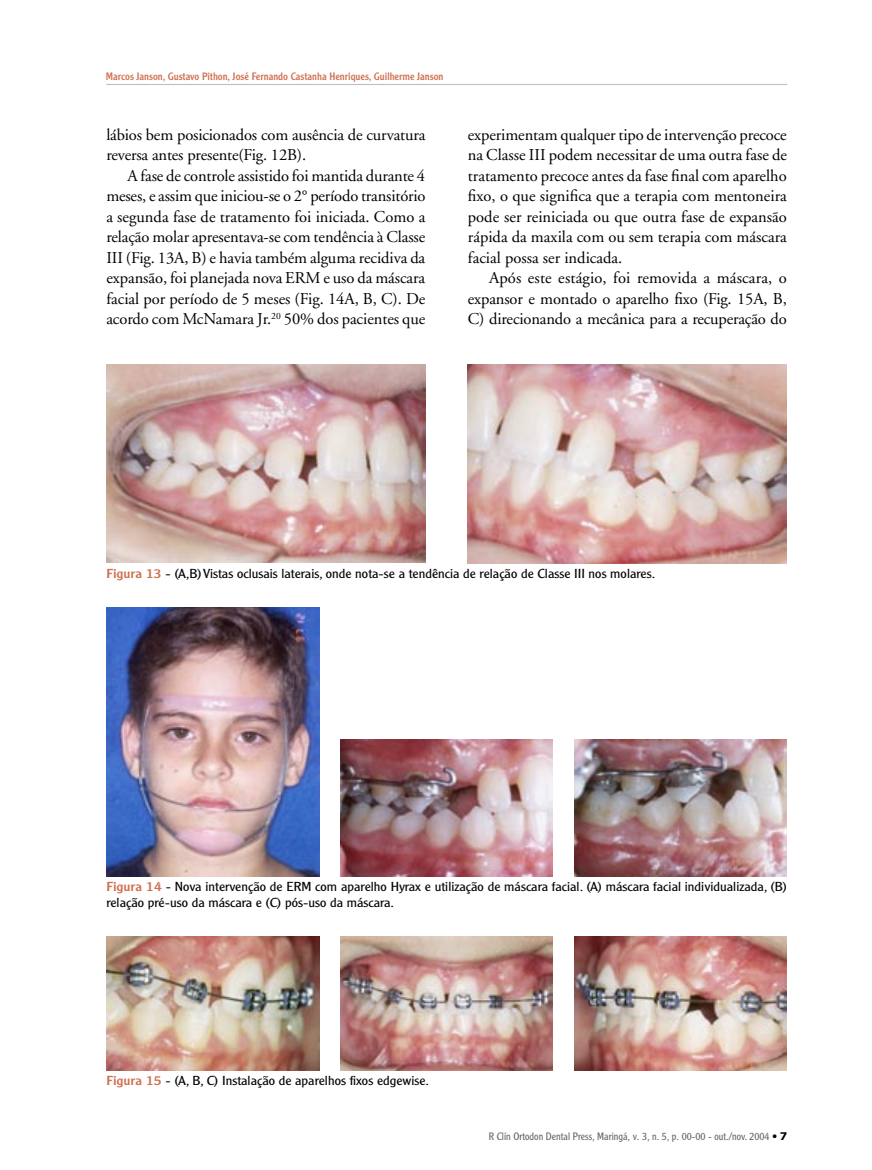
<style>
.page{position:relative;width:872px;height:1170px;background:#fff}
.page>*{position:absolute;margin:0;border:0;box-sizing:border-box;transform-origin:0 0}
.t1{font:16.5px/20.5px "Adobe Garamond";letter-spacing:-.01em;color:#000;text-align:justify}
._015_-_FIGURAs{font:300 12.75px/15.3px "Clearface Gothic LH";color:#000;scale:1.17 1}
.t2{font:10.5px "Clearface Gothic LH";color:#d07050}
.t3{font:300 10.5px "Clearface Gothic LH";color:#636363}
.s1{font-weight:400;color:#d07050}
.s2{color:#000}
.s3{font-family:"Verdana";font-weight:700;color:#000}
</style>
<div class="page">
<hr style="left:106px;top:84px;width:681px;height:1px;background:#c0c0c0">
<img style="left:468px;top:364px;width:319px;height:199px">
<img style="left:106px;top:364px;width:319px;height:199px">
<img style="left:340px;top:936px;width:213px;height:134px">
<img style="left:106px;top:936px;width:213px;height:134px">
<img style="left:574px;top:936px;width:213px;height:134px">
<img style="left:106px;top:607px;width:213px;height:269px">
<img style="left:340px;top:739px;width:213px;height:137px">
<img style="left:574px;top:739px;width:213px;height:137px">
<p class="t2" style="left:106px;top:70px;width:339px">Marcos Janson, Gustavo Pithon, José Fernando Castanha Henriques, Guilherme Janson</p>
<p class="t1" style="left:106px;top:125px;width:320px">lábios bem posicionados com ausência de curvatura reversa antes presente(Fig. 12B).</p>
<p class="t1" style="left:106px;top:165px;width:321px;text-indent:21px">A fase de controle assistido foi mantida durante 4 meses, e assim que iniciou-se o 2° período transitório a segunda fase de tratamento foi iniciada. Como a relação molar apresentava-se com tendência à Classe III (Fig. 13A, B) e havia também alguma recidiva da expansão, foi planejada nova ERM e uso da máscara facial por período de 5 meses (Fig. 14A, B, C). De acordo com McNamara Jr.<sup>20</sup> 50% dos pacientes que</p>
<p class="t1" style="left:468px;top:125px;width:320px">experimentam qualquer tipo de intervenção precoce na Classe III podem necessitar de uma outra fase de tratamento precoce antes da fase final com aparelho fixo, o que significa que a terapia com mentoneira pode ser reiniciada ou que outra fase de expansão rápida da maxila com ou sem terapia com máscara facial possa ser indicada.</p>
<p class="t1" style="left:468px;top:268px;width:320px;text-indent:21px">Após este estágio, foi removida a máscara, o expansor e montado o aparelho fixo (Fig. 15A, B, C) direcionando a mecânica para a recuperação do</p>
<p class="_015_-_FIGURAs" style="left:106px;top:565px;width:471px"><span class="s1">Figura 13</span> - (A,B) Vistas oclusais laterais, onde nota-se a tendência de relação de Classe III nos molares.</p>
<p class="_015_-_FIGURAs" style="left:106px;top:879px;width:583px"><span class="s1">Figura 14</span> - Nova intervenção de ERM com aparelho Hyrax e utilização de máscara facial. (A) máscara facial individualizada, (B) relação pré-uso da máscara e (C) pós-uso da máscara.</p>
<p class="_015_-_FIGURAs" style="left:106px;top:1072px;width:277px"><span class="s1">Figura 15</span> - (A, B, C) Instalação de aparelhos fixos edgewise.</p>
<p class="t3" style="left:489px;top:1129px;width:300px">R Clín Ortodon Dental Press, Maringá, v. 3, n. 5, p. 00-00 - out./nov. 2004 <span class="s2">•</span> <span class="s3">7</span></p>
</div>
